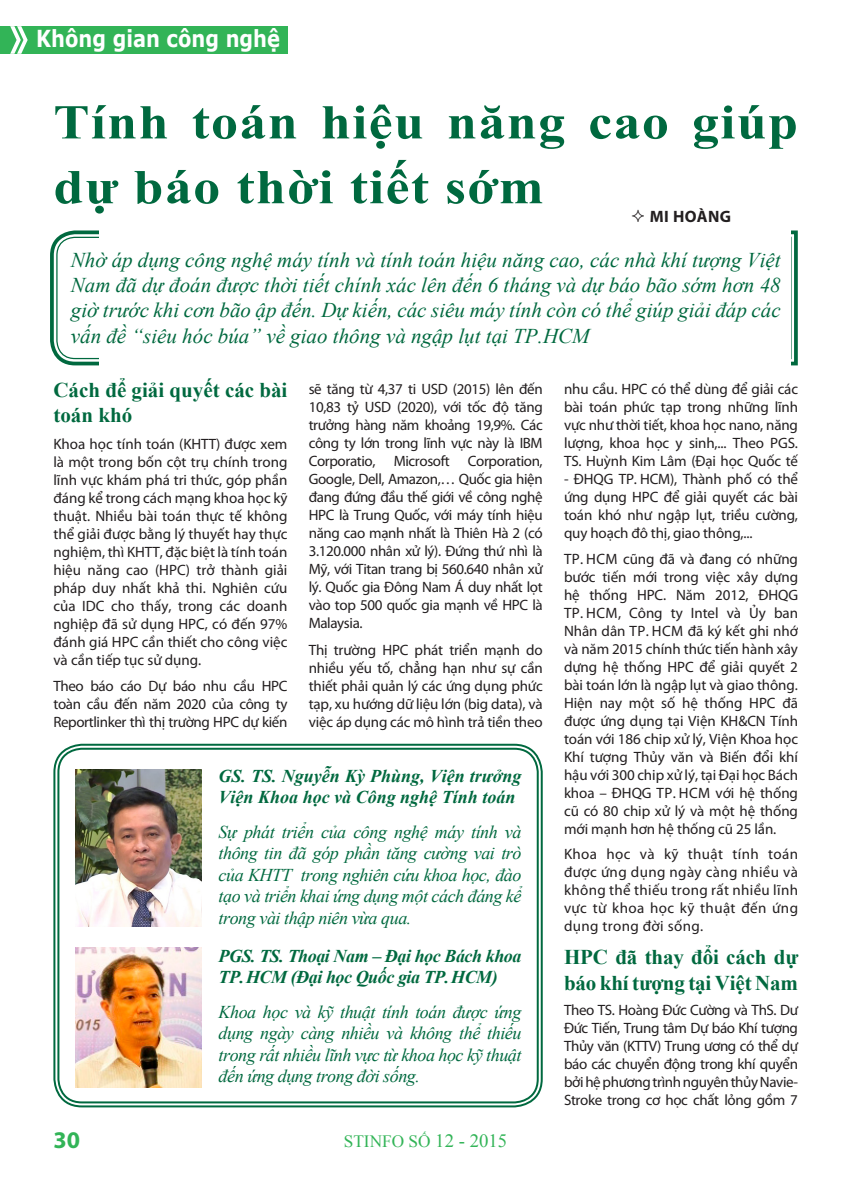
<style>
.page{position:relative;width:851px;height:1191px;background:#fff}
.page>*{position:absolute;margin:0;border:0;box-sizing:border-box;transform-origin:0 0}
.t1{font:700 48.6px/64.8px "Times New Roman";letter-spacing:.025em;color:#00693f;scale:1.11 1}
.t2{font:700 24px "Myriad Pro";color:#32b457}
.t3{font:700 23.4px "Verdana";color:#fff;scale:.83 1}
.t4{font:italic 21px/25.2px "Times New Roman";color:#00693f;text-align:justify}
.t5{font:700 21px/25.2px "Times New Roman";letter-spacing:-.01em;color:#00693f}
.t6{font:italic 18px/21.6px "Times New Roman";letter-spacing:-.025em;color:#00693f}
.t7{font:italic 700 18px/21.6px "Times New Roman";color:#00693f}
.t8{font:italic 700 18px/21.6px "Times New Roman";letter-spacing:-.025em;color:#00693f}
.t9{font:17.25px "Times New Roman";color:#32b457}
.Tacgia{font:700 16.5px "Myriad Pro";letter-spacing:.025em;color:#231f20}
.t10{font:15px/18px "Myriad Pro";letter-spacing:-.01em;color:#231f20;text-align:justify}
.s1{font-size:18.75px}
</style>
<div class="page">
<div style="left:0;top:26px;width:287px;height:28px;background:#32b457"></div>
<svg style="left:10px;top:26px;width:18px;height:28px"></svg>
<svg style="left:50px;top:230px;width:748px;height:136px"></svg>
<svg style="left:56px;top:236px;width:736px;height:124px"></svg>
<div style="left:99px;top:227px;width:691px;height:143px;background:#fff"></div>
<img style="left:76px;top:769px;width:125px;height:157px">
<img style="left:76px;top:948px;width:125px;height:140px">
<div style="left:53px;top:743px;width:489px;height:364px;border:2px solid #00693f;border-radius:28px"></div>
<div style="left:57px;top:747px;width:481px;height:356px;border:2px solid #00693f;border-radius:24px"></div>
<h3 class="t3" style="left:36px;top:24px;width:295px">Không gian công nghệ</h3>
<p class="t1" style="left:53px;top:88px;width:672px">Tính toán hiệu năng cao giúp dự báo thời tiết sớm</p>
<p class="Tacgia" style="left:649px;top:206px;width:83px">MI HOÀNG</p>
<p class="t4" style="left:71px;top:247px;width:711px">Nhờ áp dụng công nghệ máy tính và tính toán hiệu năng cao, các nhà khí tượng Việt Nam đã dự đoán được thời tiết chính xác lên đến 6 tháng và dự báo bão sớm hơn 48 giờ trước khi cơn bão ập đến. Dự kiến, các siêu máy tính còn có thể giúp giải đáp các vấn đề “siêu hóc búa” về giao thông và ngập lụt tại TP.HCM</p>
<p class="t5" style="left:53px;top:377px;width:235px">Cách để giải quyết các bài toán khó</p>
<p class="t10" style="left:53px;top:434px;width:235px">Khoa học tính toán (KHTT) được xem là một trong bốn cột trụ chính trong lĩnh vực khám phá tri thức, góp phần đáng kể trong cách mạng khoa học kỹ thuật. Nhiều bài toán thực tế không thể giải được bằng lý thuyết hay thực nghiệm, thì KHTT, đặc biệt là tính toán hiệu năng cao (HPC) trở thành giải pháp duy nhất khả thi. Nghiên cứu của IDC cho thấy, trong các doanh nghiệp đã sử dụng HPC, có đến 97% đánh giá HPC cần thiết cho công việc và cần tiếp tục sử dụng.</p>
<p class="t10" style="left:53px;top:677px;width:235px">Theo báo cáo Dự báo nhu cầu HPC toàn cầu đến năm 2020 của công ty Reportlinker thì thị trường HPC dự kiến</p>
<p class="t10" style="left:564px;top:380px;width:235px">nhu cầu. HPC có thể dùng để giải các bài toán phức tạp trong những lĩnh vực như thời tiết, khoa học nano, năng lượng, khoa học y sinh,... Theo PGS.<br>TS. Huỳnh Kim Lâm (Đại học Quốc tế</p>
<p class="t10" style="left:564px;top:470px;width:235px">- ĐHQG TP. HCM), Thành phố có thể ứng dụng HPC để giải quyết các bài toán khó như ngập lụt, triều cường, quy hoạch đô thị, giao thông,...</p>
<p class="t10" style="left:564px;top:549px;width:235px">TP. HCM cũng đã và đang có những bước tiến mới trong việc xây dựng hệ thống HPC. Năm 2012, ĐHQG TP. HCM, Công ty Intel và Ủy ban Nhân dân TP. HCM đã ký kết ghi nhớ và năm 2015 chính thức tiến hành xây dựng hệ thống HPC để giải quyết 2 bài toán lớn là ngập lụt và giao thông.<br>Hiện nay một số hệ thống HPC đã được ứng dụng tại Viện KH&amp;CN Tính toán với 186 chip xử lý, Viện Khoa học Khí tượng Thủy văn và Biến đổi khí hậu với 300 chip xử lý, tại Đại học Bách khoa – ĐHQG TP. HCM với hệ thống cũ có 80 chip xử lý và một hệ thống mới mạnh hơn hệ thống cũ 25 lần.</p>
<p class="t10" style="left:564px;top:845px;width:235px">Khoa học và kỹ thuật tính toán được ứng dụng ngày càng nhiều và không thể thiếu trong rất nhiều lĩnh vực từ khoa học kỹ thuật đến ứng dụng trong đời sống.</p>
<p class="t5" style="left:564px;top:944px;width:235px">HPC đã thay đổi cách dự báo khí tượng tại Việt Nam</p>
<p class="t10" style="left:564px;top:1001px;width:235px">Theo TS. Hoàng Đức Cường và ThS. Dư Đức Tiến, Trung tâm Dự báo Khí tượng Thủy văn (KTTV) Trung ương có thể dự báo các chuyển động trong khí quyển bởi hệ phương trình nguyên thủy Navie-Stroke trong cơ học chất lỏng gồm 7</p>
<p class="t10" style="left:309px;top:380px;width:235px">sẽ tăng từ 4,37 ti USD (2015) lên đến 10,83 tỷ USD (2020), với tốc độ tăng trưởng hàng năm khoảng 19,9%. Các công ty lớn trong lĩnh vực này là IBM Corporatio, Microsoft Corporation, Google, Dell, Amazon,… Quốc gia hiện đang đứng đầu thế giới về công nghệ HPC là Trung Quốc, với máy tính hiệu năng cao mạnh nhất là Thiên Hà 2 (có 3.120.000 nhân xử lý). Đứng thứ nhì là Mỹ, với Titan trang bị 560.640 nhân xử lý. Quốc gia Đông Nam Á duy nhất lọt vào top 500 quốc gia mạnh về HPC là Malaysia.</p>
<p class="t10" style="left:309px;top:640px;width:235px">Thị trường HPC phát triển mạnh do nhiều yếu tố, chẳng hạn như sự cần thiết phải quản lý các ứng dụng phức tạp, xu hướng dữ liệu lớn (big data), và việc áp dụng các mô hình trả tiền theo</p>
<p class="t7" style="left:218px;top:764px;width:304px">GS. TS. Nguyễn Kỳ Phùng, Viện trưởng<br>Viện Khoa học và Công nghệ Tính toán</p>
<p class="t6" style="left:218px;top:820px;width:304px">Sự phá t triển của công nghệ máy tính và thông tin đã góp phần tăng cường vai trò của KHTT trong nghiên cứu khoa học, đà o tạ o và triển khai ứng dụng một cá ch đáng kể trong và i thập niên vừa qua.</p>
<p class="t8" style="left:218px;top:944px;width:304px">PGS. TS. Thoại Nam – Đại học Bách khoa<br>TP.HCM (Đại học Quốc gia TP.HCM)</p>
<p class="t6" style="left:218px;top:1000px;width:304px;text-align:justify">Khoa học và kỹ thuật tính toán được ứng dụng ngày càng nhiều và không thể thiếu trong rất nhiều lĩnh vực từ khoa học kỹ thuật đến ứng dụng trong đời sống.</p>
<p class="t2" style="left:53px;top:1124px;width:28px">30</p>
<p class="t9" style="left:344px;top:1130px;width:165px">STINFO SỐ <span class="s1">12 - 2015</span></p>
</div>
